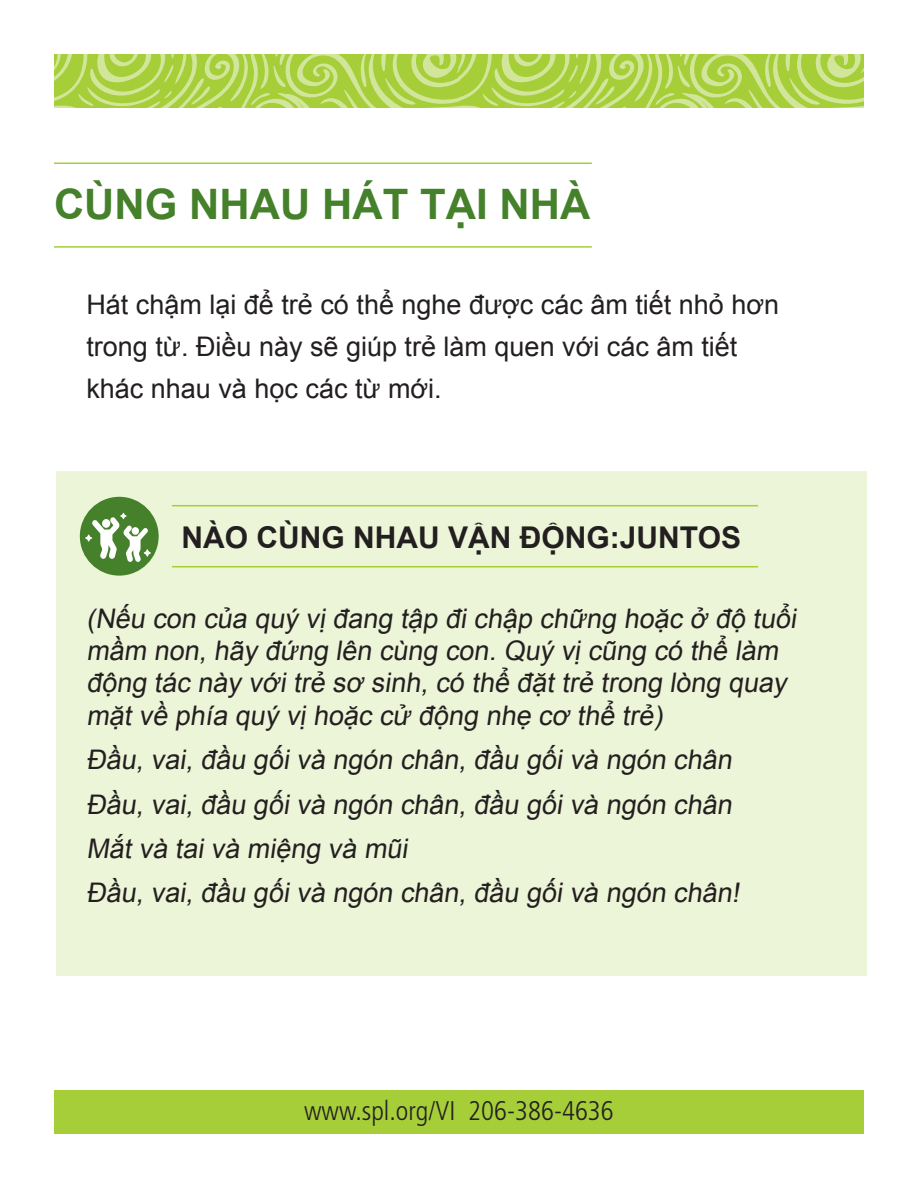
<style>
.page{position:relative;width:918px;height:1188px;background:#fff}
.page>*{position:absolute;margin:0;border:0;box-sizing:border-box;transform-origin:0 0}
.t1{font:700 42px "Arial";color:#45802a}
.t2{font:700 30px "Arial";color:#231f20}
.t3{font:27px/32.4px "Arial";color:#231f20}
.t4{font:300 condensed 27px "Frutiger";color:#231f20}
</style>
<div class="page">
<div style="left:57px;top:471px;width:810px;height:505px;background:#edf5d8"></div>
<hr style="left:54px;top:246px;width:538px;height:2px;background:#a6ce39">
<hr style="left:54px;top:163px;width:538px;height:1px;background:#a6ce39">
<svg style="left:54px;top:54px;width:810px;height:54px;background:#b3d558"></svg>
<div style="left:80px;top:497px;width:79px;height:79px;background:#45802a;border-radius:50%"></div>
<svg style="left:85px;top:513px;width:66px;height:49px"></svg>
<hr style="left:172px;top:566px;width:586px;height:1px;background:#a6ce39">
<hr style="left:172px;top:505px;width:586px;height:1px;background:#a6ce39">
<div style="left:54px;top:1090px;width:810px;height:43px;background:#a6ce39"></div>
<p class="t1" style="left:54px;top:176px;width:538px">CÙNG NHAU HÁT TẠI NHÀ</p>
<p class="t3" style="left:86px;top:284px;width:694px;line-height:42px">Hát chậm lại để trẻ có thể nghe được các âm tiết nhỏ hơn trong từ. Điều này sẽ giúp trẻ làm quen với các âm tiết khác nhau và học các từ mới.</p>
<p class="t2" style="left:182px;top:517px;width:561px">NÀO CÙNG NHAU VẬN ĐỘNG:JUNTOS</p>
<p class="t3" style="left:86px;top:602px;width:716px">(Nếu con của quý vị đang tập đi chập chững hoặc ở độ tuổi mầm non, hãy đứng lên cùng con. Quý vị cũng có thể làm động tác này với trẻ sơ sinh, có thể đặt trẻ trong lòng quay mặt về phía quý vị hoặc cử động nhẹ cơ thể trẻ)</p>
<p class="t3" style="left:86px;top:744px;width:652px">Đầu, vai, đầu gối và ngón chân, đầu gối và ngón chân</p>
<p class="t3" style="left:86px;top:788px;width:652px">Đầu, vai, đầu gối và ngón chân, đầu gối và ngón chân</p>
<p class="t3" style="left:86px;top:833px;width:328px">Mắt và tai và miệng và mũi</p>
<p class="t3" style="left:86px;top:877px;width:659px">Đầu, vai, đầu gối và ngón chân, đầu gối và ngón chân!</p>
<p class="t4" style="left:304px;top:1096px;width:311px">www.spl.org/VI 206-386-4636</p>
</div>
